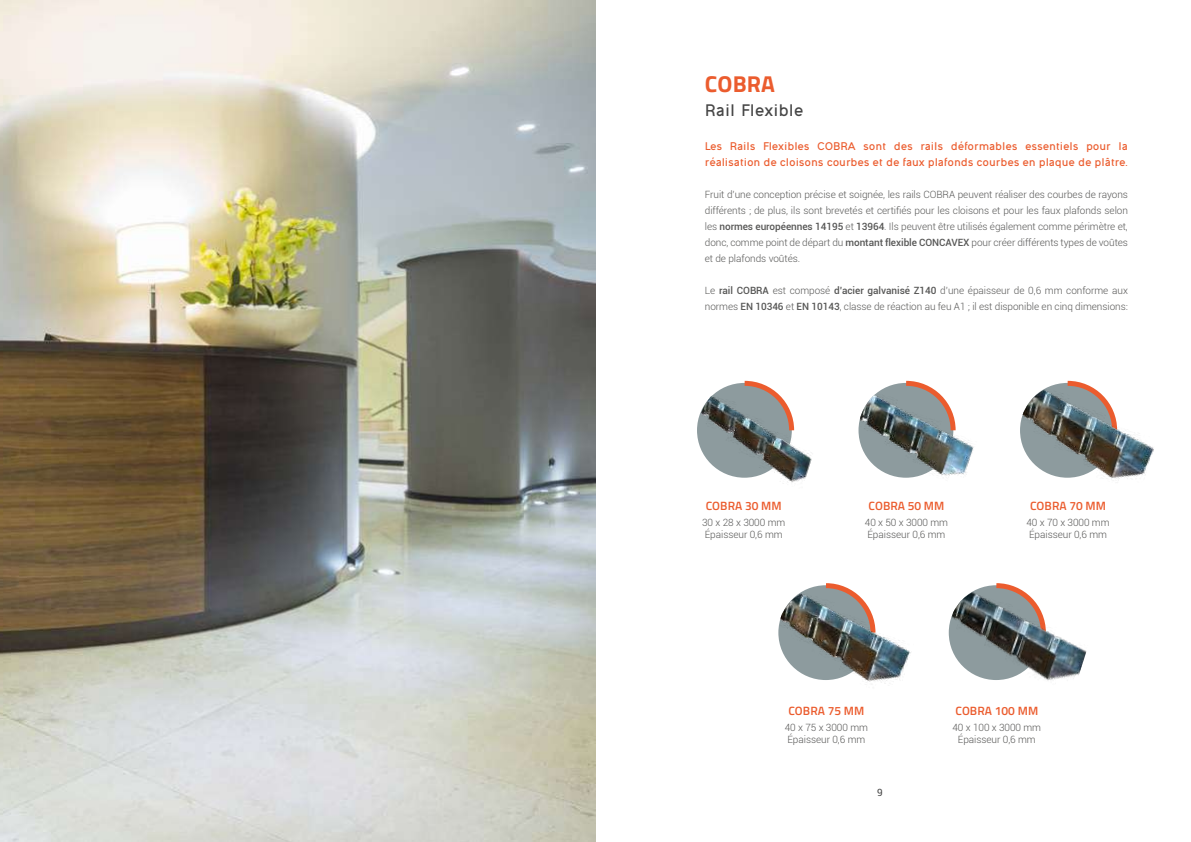
<style>
.page{position:relative;width:1191px;height:842px;background:#fff}
.page>*{position:absolute;margin:0;border:0;box-sizing:border-box;transform-origin:0 0}
.t1{font:700 23px "Titillium Web";letter-spacing:.005em;color:#eb5c2e}
.t2{font:700 15px "Ogonek";color:#474747}
.t3{font:600 12px "Titillium Web";letter-spacing:.005em;color:#eb5c2e}
.t4{font:300 10px/16px "Roboto";letter-spacing:-.005em;color:#575756}
.t5{font:700 10px/16px "Ogonek";letter-spacing:-.01em;color:#eb5c2e}
.t6{font:10px "Roboto";color:#474747}
.s1{font-weight:500}
</style>
<div class="page">
<svg style="left:744px;top:380px;width:15px;height:3px"></svg>
<img style="left:778px;top:585px;width:95px;height:95px;border-radius:47px">
<svg style="left:821px;top:583px;width:57px;height:55px"></svg>
<img style="left:1020px;top:383px;width:94px;height:95px;border-radius:47px">
<svg style="left:1062px;top:380px;width:57px;height:55px"></svg>
<img style="left:858px;top:383px;width:95px;height:95px;border-radius:47px">
<svg style="left:901px;top:380px;width:55px;height:55px"></svg>
<svg style="left:991px;top:583px;width:31px;height:7px"></svg>
<img style="left:0;top:0;width:595px;height:842px">
<img style="left:697px;top:383px;width:115px;height:100px">
<img style="left:858px;top:393px;width:19px;height:75px">
<img style="left:1020px;top:388px;width:26px;height:85px">
<img style="left:778px;top:591px;width:28px;height:85px">
<img style="left:948px;top:590px;width:139px;height:91px">
<h1 class="t1" style="left:705px;top:66px;width:72px">COBRA</h1>
<h2 class="t2" style="left:705px;top:99px;width:100px">Rail Flexible</h2>
<p class="t5" style="left:705px;top:138px;width:424px">Les Rails Flexibles COBRA sont des rails déformables essentiels pour la réalisation de cloisons courbes et de faux plafonds courbes en plaque de plâtre.</p>
<p class="t4" style="left:705px;top:186px;width:425px;text-align:justify">Fruit d’une conception précise et soignée, les rails COBRA peuvent réaliser des courbes de rayons différents ; de plus, ils sont brevetés et certifiés pour les cloisons et pour les faux plafonds selon les <span class="s1">normes européennes 14195</span> et <span class="s1">13964</span>. Ils peuvent être utilisés également comme périmètre et, donc, comme point de départ du <span class="s1">montant flexible CONCAVEX</span> pour créer différents types de voûtes et de plafonds voûtés.</p>
<p class="t4" style="left:705px;top:282px;width:424px">Le <span class="s1">rail COBRA</span> est composé <span class="s1">d’acier galvanisé Z140</span> d’une épaisseur de 0,6 mm conforme aux normes <span class="s1">EN 10346</span> et <span class="s1">EN 10143</span>, classe de réaction au feu A1 ; il est disponible en cinq dimensions:</p>
<p class="t3" style="left:705px;top:497px;width:78px">COBRA 30 MM</p>
<p class="t4" style="left:702px;top:516px;width:85px;line-height:12px">30 x 28 x 3000 mm<br>Épaisseur 0,6 mm</p>
<p class="t3" style="left:868px;top:497px;width:78px">COBRA 50 MM</p>
<p class="t4" style="left:865px;top:516px;width:85px;line-height:12px">40 x 50 x 3000 mm<br>Épaisseur 0,6 mm</p>
<p class="t3" style="left:1030px;top:497px;width:78px">COBRA 70 MM</p>
<p class="t4" style="left:1026px;top:516px;width:85px;line-height:12px">40 x 70 x 3000 mm<br>Épaisseur 0,6 mm</p>
<p class="t3" style="left:788px;top:701px;width:78px">COBRA 75 MM</p>
<p class="t4" style="left:785px;top:721px;width:85px;line-height:12px">40 x 75 x 3000 mm<br>Épaisseur 0,6 mm</p>
<p class="t6" style="left:877px;top:786px;width:7px">9</p>
<p class="t3" style="left:955px;top:701px;width:84px">COBRA 100 MM</p>
<p class="t4" style="left:952px;top:721px;width:90px;line-height:12px;text-align:center">40 x 100 x 3000 mm<br>Épaisseur 0,6 mm</p>
</div>
